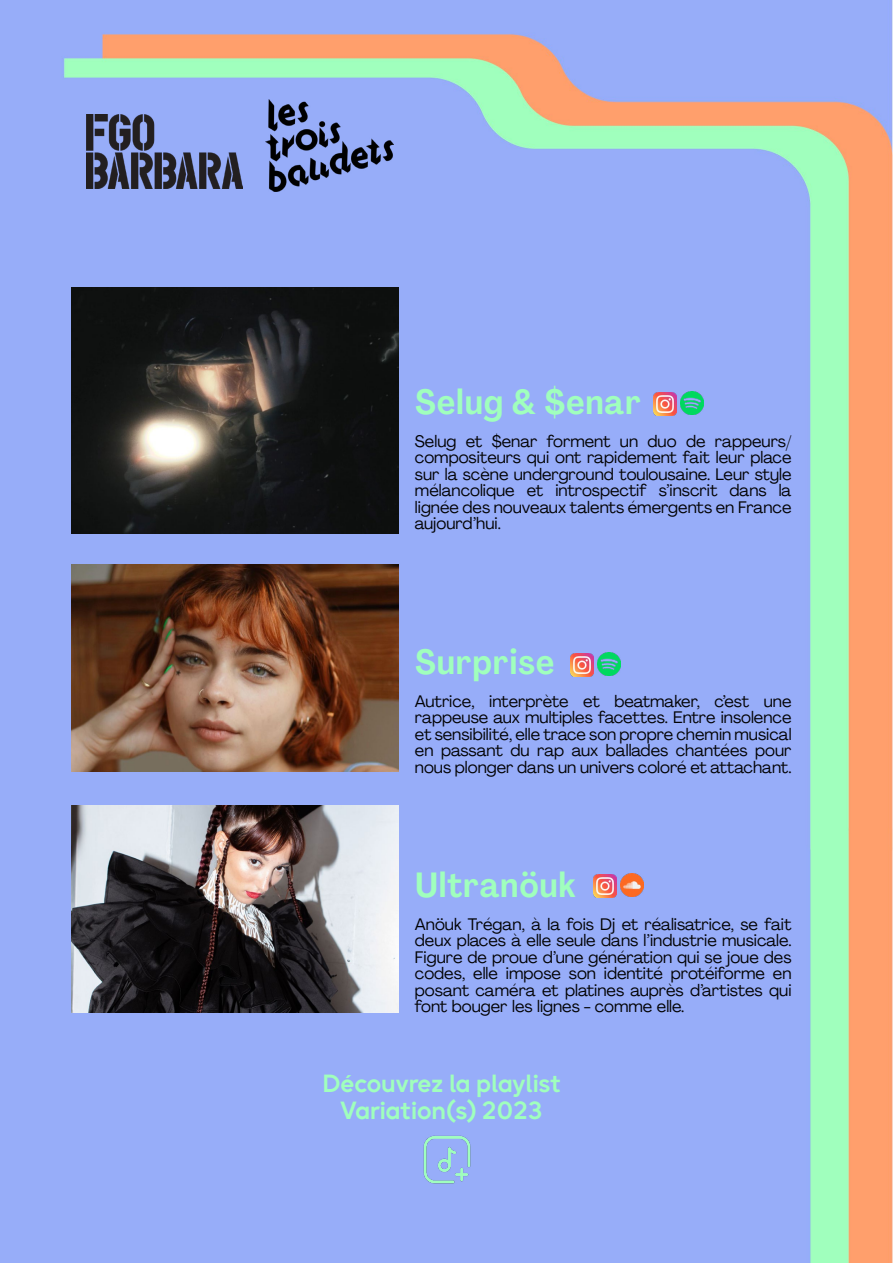
<style>
.page{position:relative;width:893px;height:1263px;background:#fff}
.page>*{position:absolute;margin:0;border:0;box-sizing:border-box;transform-origin:0 0}
.t1{font:700 34.5px "Agrandir Text";color:#a0ffbd}
.t2{font:700 22.5px/27px "Sentic";color:#a0ffbd;text-align:center}
.t3{font:16.5px/16.5px "Agrandir";color:#020203;text-align:justify}
</style>
<div class="page">
<img style="left:0;top:0;width:893px;height:1263px">
<img style="left:71px;top:287px;width:327px;height:246px">
<img style="left:71px;top:565px;width:327px;height:206px">
<img style="left:71px;top:805px;width:327px;height:207px">
<img style="left:422px;top:1135px;width:49px;height:49px">
<img style="left:681px;top:392px;width:23px;height:23px">
<img style="left:87px;top:114px;width:155px;height:74px">
<img style="left:266px;top:99px;width:128px;height:92px">
<img style="left:654px;top:393px;width:23px;height:23px">
<img style="left:598px;top:652px;width:22px;height:23px">
<img style="left:571px;top:653px;width:22px;height:23px">
<img style="left:620px;top:873px;width:23px;height:23px">
<img style="left:593px;top:874px;width:23px;height:23px">
<h1 class="t1" style="left:415px;top:380px;width:228px">Selug &amp; $enar</h1>
<p class="t3" style="left:415px;top:432px;width:378px">Selug et $enar forment un duo de rappeurs/ compositeurs qui ont rapidement fait leur place sur la scène underground toulousaine. Leur style mélancolique et introspectif s’inscrit dans la lignée des nouveaux talents émergents en France aujourd’hui.</p>
<h1 class="t1" style="left:415px;top:640px;width:142px">Surprise</h1>
<p class="t3" style="left:415px;top:693px;width:378px">Autrice, interprète et beatmaker, c’est une rappeuse aux multiples facettes. Entre insolence et sensibilité, elle trace son propre chemin musical en passant du rap aux ballades chantées pour nous plonger dans un univers coloré et attachant.</p>
<h1 class="t1" style="left:415px;top:863px;width:163px">Ultranöuk</h1>
<p class="t3" style="left:415px;top:915px;width:378px">Anöuk Trégan, à la fois Dj et réalisatrice, se fait deux places à elle seule dans l’industrie musicale.<br>Figure de proue d’une génération qui se joue des codes, elle impose son identité protéiforme en posant caméra et platines auprès d’artistes qui font bouger les lignes - comme elle.</p>
<h2 class="t2" style="left:323px;top:1070px;width:240px">Découvrez la playlist<br>Variation(s) 2023</h2>
</div>
